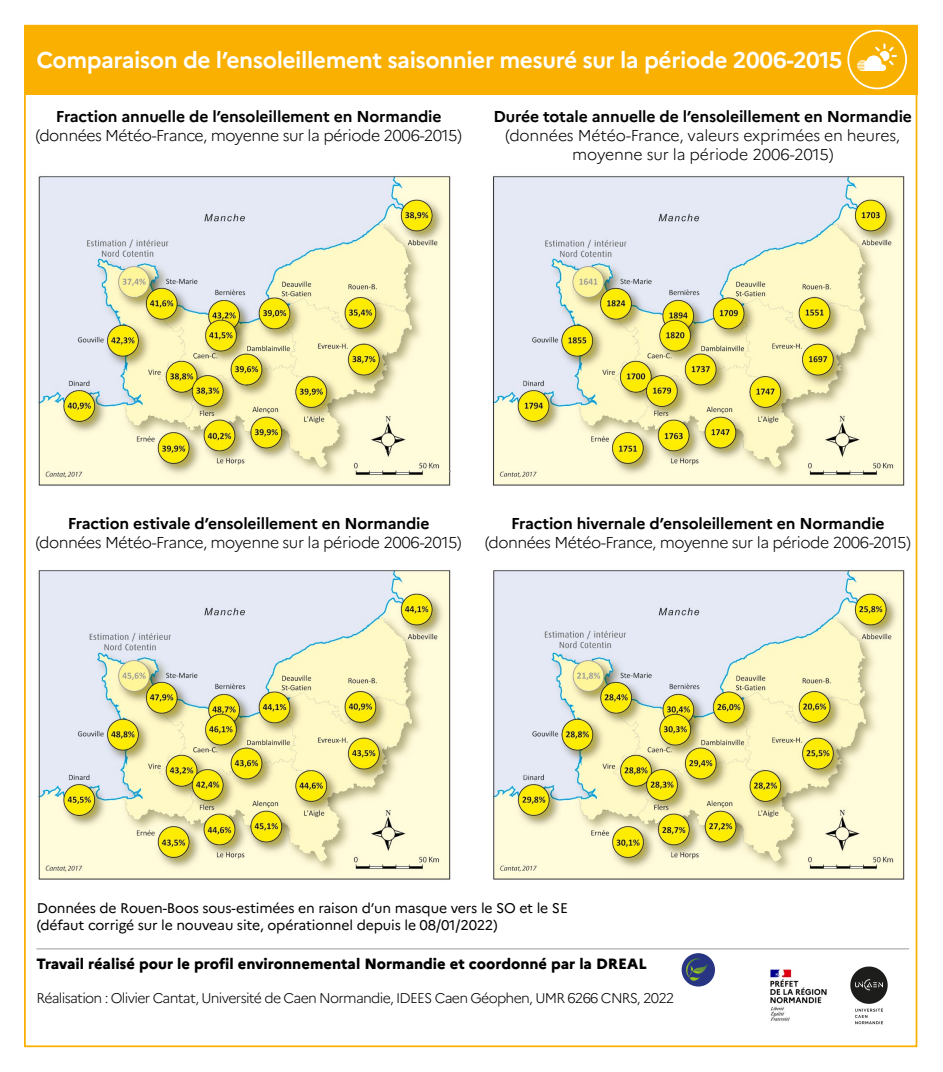
<style>
.page{position:relative;width:943px;height:1072px;background:#fff}
.page>*{position:absolute;margin:0;border:0;box-sizing:border-box;transform-origin:0 0}
.t1{font:700 22.75px "Marianne";letter-spacing:-.02em;color:#fff}
.t2{font:700 15.75px "Marianne";letter-spacing:-.01em;color:#000}
.t3{font:300 15.75px "Marianne";letter-spacing:-.03em;color:#000}
.t4{font:300 15.75px/18.9px "Marianne";letter-spacing:-.01em;color:#000;text-align:center}
.t5{font:800 14.88px "Marianne";color:#000}
.t6{font:14px/16.8px "Marianne";letter-spacing:-.01em;color:#000}
.t7{font:300 14px "Marianne";letter-spacing:-.05em;color:#000}
</style>
<div class="page">
<div style="left:24px;top:25px;width:893px;height:69px;background:#f9b000"></div>
<svg style="left:857px;top:43px;width:40px;height:28px"></svg>
<div style="left:847px;top:30px;width:60px;height:59px;border:2px solid #fff;border-radius:50%"></div>
<hr style="left:36px;top:948px;width:873px;height:1px;background:#9d9d9c">
<div style="left:681px;top:953px;width:34px;height:33px;background:#283583;border-radius:50%"></div>
<svg style="left:686px;top:958px;width:22px;height:23px"></svg>
<img style="left:38px;top:176px;width:413px;height:310px">
<img style="left:492px;top:176px;width:413px;height:310px">
<img style="left:38px;top:570px;width:413px;height:310px">
<img style="left:493px;top:570px;width:412px;height:310px">
<svg style="left:850px;top:966px;width:37px;height:58px"></svg>
<img style="left:770px;top:969px;width:57px;height:52px">
<h1 class="t1" style="left:36px;top:42px;width:807px">Comparaison de l’ensoleillement saisonnier mesuré sur la période 2006-2015</h1>
<p class="t2" style="left:56px;top:104px;width:387px">Fraction annuelle de l’ensoleillement en Normandie</p>
<p class="t3" style="left:36px;top:123px;width:427px">(données Météo-France, moyenne sur la période 2006-2015)</p>
<p class="t2" style="left:493px;top:104px;width:420px">Durée totale annuelle de l’ensoleillement en Normandie</p>
<p class="t4" style="left:505px;top:125px;width:396px">(données Météo-France, valeurs exprimées en heures, moyenne sur la période 2006-2015)</p>
<p class="t2" style="left:68px;top:511px;width:363px">Fraction estivale d’ensoleillement en Normandie</p>
<p class="t3" style="left:36px;top:530px;width:427px">(données Météo-France, moyenne sur la période 2006-2015)</p>
<p class="t2" style="left:511px;top:511px;width:375px">Fraction hivernale d’ensoleillement en Normandie</p>
<p class="t3" style="left:485px;top:530px;width:427px">(données Météo-France, moyenne sur la période 2006-2015)</p>
<p class="t6" style="left:37px;top:898px;width:532px">Données de Rouen-Boos sous-estimées en raison d’un masque vers le SO et le SE (défaut corrigé sur le nouveau site, opérationnel depuis le 08/01/2022)</p>
<p class="t5" style="left:36px;top:952px;width:612px">Travail réalisé pour le profil environnemental Normandie et coordonné par la DREAL</p>
<p class="t7" style="left:36px;top:986px;width:639px">Réalisation : Olivier Cantat, Université de Caen Normandie, IDEES Caen Géophen, UMR 6266 CNRS, 2022</p>
</div>
